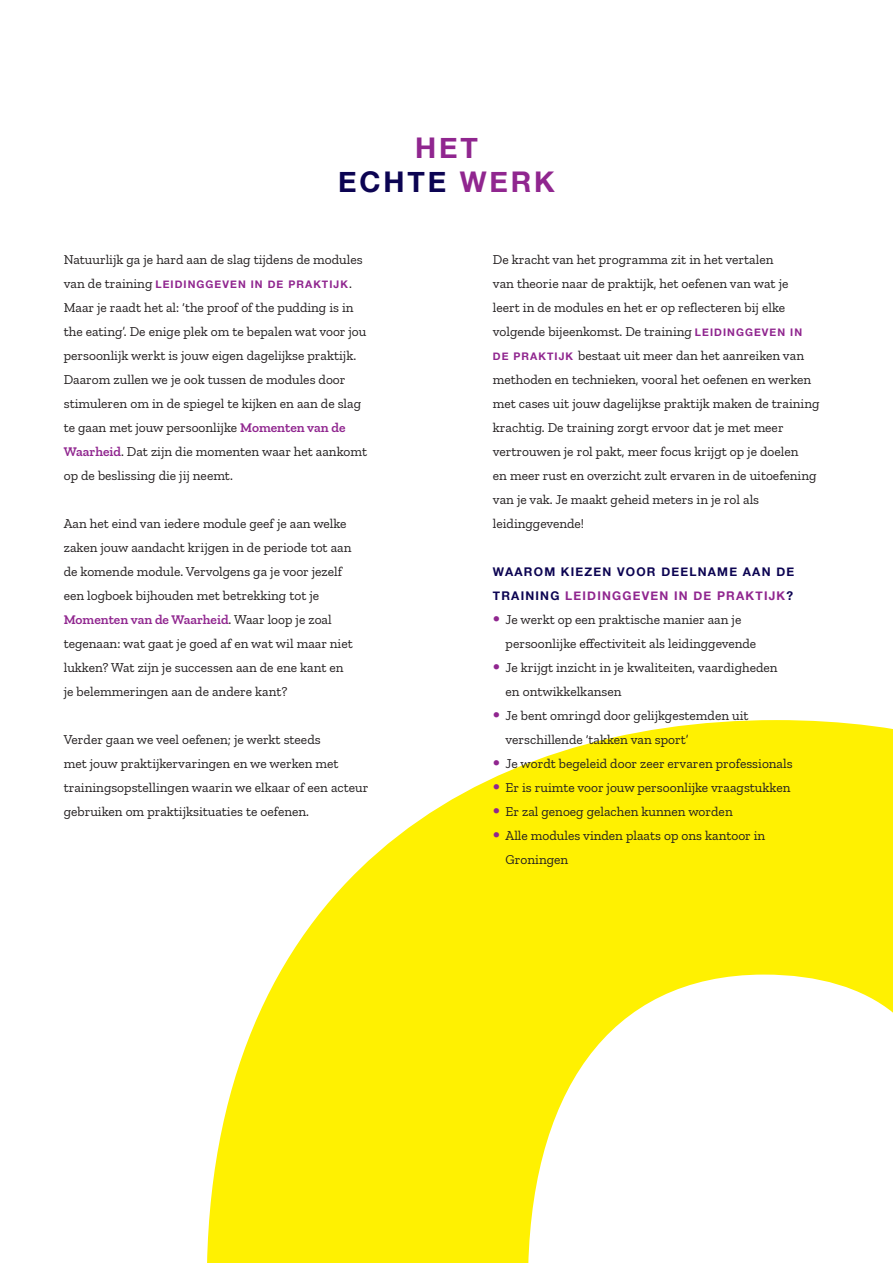
<style>
.page{position:relative;width:893px;height:1263px;background:#fff}
.page>*{position:absolute;margin:0;border:0;box-sizing:border-box;transform-origin:0 0}
.t1{font:700 28.5px/34.5px "Helvetica Neue";letter-spacing:.1em;color:#90268f;text-align:center}
.t2{font:13.5px/24px "Zilla Slab";color:#231f20}
.t3{font:700 12px/24px "Helvetica Neue";letter-spacing:.1em;color:#0c0452}
.t4{font:700 10.5px "Helvetica Neue";letter-spacing:.1em;color:#90268f}
.s1{color:#0c0452}
.s2{font-family:"Zilla Slab";font-weight:400;font-size:13.5px;color:#231f20}
.s3{font-weight:600;color:#90268f}
.s4{font-family:"Helvetica Neue";font-weight:700;font-size:10.5px;color:#90268f}
.s5{color:#90268f}
.s6{font-weight:700;font-size:21px;color:#90268f}
</style>
<div class="page">
<svg style="left:207px;top:720px;width:686px;height:543px;fill:#fff101"></svg>
<h1 class="t1" style="left:338px;top:131px;width:218px">HET<br><span class="s1">ECHTE</span> WERK</h1>
<p class="t2" style="left:64px;top:248px;width:300px">Natuurlijk ga je hard aan de slag tijdens de modules</p>
<p class="t4" style="left:64px;top:276px;width:290px"><span class="s2">van de training</span> LEIDINGGEVEN IN DE PRAKTIJK<span class="s2">.</span></p>
<p class="t2" style="left:64px;top:296px;width:305px">Maar je raadt het al: ‘the proof of the pudding is in the eating’. De enige plek om te bepalen wat voor jou persoonlijk werkt is jouw eigen dagelijkse praktijk.<br>Daarom zullen we je ook tussen de modules door stimuleren om in de spiegel te kijken en aan de slag te gaan met jouw persoonlijke <span class="s3">Momenten van de Waarheid</span>. Dat zijn die momenten waar het aankomt op de beslissing die jij neemt.</p>
<p class="t2" style="left:64px;top:512px;width:290px">Aan het eind van iedere module geef je aan welke zaken jouw aandacht krijgen in de periode tot aan de komende module. Vervolgens ga je voor jezelf een logboek bijhouden met betrekking tot je <span class="s3">Momenten van de Waarheid</span>. Waar loop je zoal tegenaan: wat gaat je goed af en wat wil maar niet lukken? Wat zijn je successen aan de ene kant en je belemmeringen aan de andere kant?</p>
<p class="t2" style="left:64px;top:728px;width:306px">Verder gaan we veel oefenen; je werkt steeds<br>met jouw praktijkervaringen en we werken met trainingsopstellingen waarin we elkaar of een acteur gebruiken om praktijksituaties te oefenen.</p>
<p class="t2" style="left:493px;top:248px;width:328px">De kracht van het programma zit in het vertalen<br>van theorie naar de praktijk, het oefenen van wat je<br>leert in de modules en het er op reflecteren bij elke volgende bijeenkomst. De training <span class="s4">LEIDINGGEVEN IN DE PRAKTIJK</span> bestaat uit meer dan het aanreiken van methoden en technieken, vooral het oefenen en werken met cases uit jouw dagelijkse praktijk maken de training krachtig. De training zorgt ervoor dat je met meer vertrouwen je rol pakt, meer focus krijgt op je doelen<br>en meer rust en overzicht zult ervaren in de uitoefening van je vak. Je maakt geheid meters in je rol als leidinggevende!</p>
<p class="t3" style="left:493px;top:560px;width:303px">WAAROM KIEZEN VOOR DEELNAME AAN DE<br>TRAINING <span class="s5">LEIDINGGEVEN IN DE PRAKTIJK</span>?</p>
<p class="t2" style="left:506px;top:608px;width:252px;text-indent:-13px"><span class="s6">•</span> Je werkt op een praktische manier aan je persoonlijke effectiviteit als leidinggevende</p>
<p class="t2" style="left:506px;top:656px;width:273px;text-indent:-13px"><span class="s6">•</span> Je krijgt inzicht in je kwaliteiten, vaardigheden en ontwikkelkansen</p>
<p class="t2" style="left:506px;top:704px;width:244px;text-indent:-13px"><span class="s6">•</span> Je bent omringd door gelijkgestemden uit verschillende ‘takken van sport’</p>
<p class="t2" style="left:493px;top:752px;width:301px"><span class="s6">•</span> Je wordt begeleid door zeer ervaren professionals</p>
<p class="t2" style="left:493px;top:776px;width:299px"><span class="s6">•</span> Er is ruimte voor jouw persoonlijke vraagstukken</p>
<p class="t2" style="left:493px;top:800px;width:241px"><span class="s6">•</span> Er zal genoeg gelachen kunnen worden</p>
<p class="t2" style="left:506px;top:824px;width:261px;text-indent:-13px"><span class="s6">•</span> Alle modules vinden plaats op ons kantoor in<br>Groningen</p>
</div>
